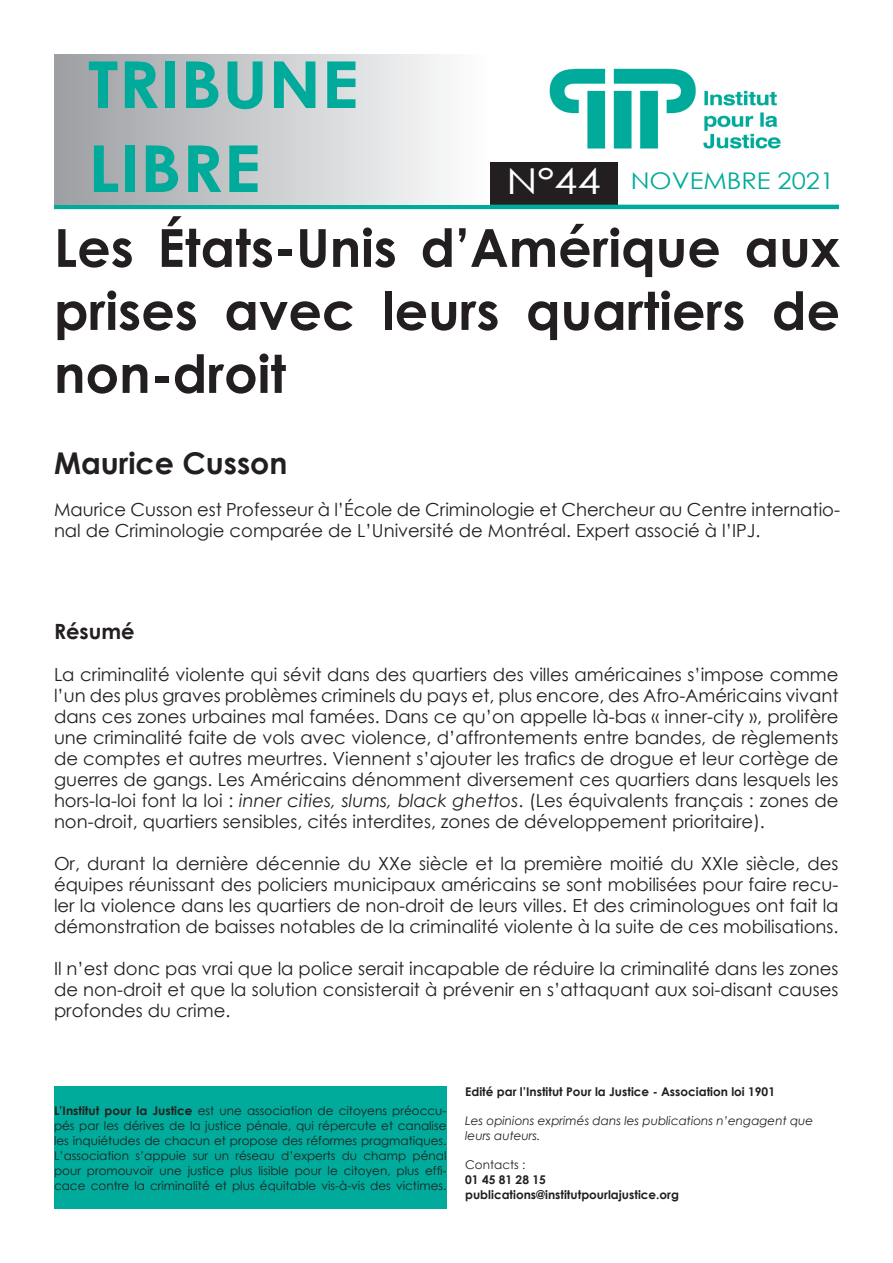
<style>
.page{position:relative;width:893px;height:1263px;background:#fff}
.page>*{position:absolute;margin:0;border:0;box-sizing:border-box;transform-origin:0 0}
.t1{font:700 64.8px/84px "Century Gothic";color:#00ab9b;scale:1.11 1}
.t2{font:700 52.5px/63px "Century Gothic";color:#231f20;text-align:justify}
.t3{font:35.7px "Century Gothic";color:#fff;scale:1.18 1}
.t4{font:700 30px "Century Gothic";color:#231f20}
.t5{font:22.95px "Century Gothic";color:#00ab9b;scale:1.11 1}
.t6{font:700 21px "Century Gothic";color:#231f20}
.t7{font:18px/21px "Century Gothic";color:#231f20;text-align:justify}
.t8{font:12px/15px "Century Gothic";color:#231f20;text-align:justify}
.t9{font:700 12px "Century Gothic";color:#231f20}
.t10{font:italic 12px/15px "Century Gothic";color:#231f20}
.s1{font-style:italic}
.s2{font-weight:700}
</style>
<div class="page">
<img style="left:549px;top:68px;width:232px;height:81px">
<div style="left:490px;top:162px;width:127px;height:43px;background:#231f20"></div>
<hr style="left:54px;top:205px;width:785px;height:4px;background:#00ab9b">
<div style="left:54px;top:1086px;width:392px;height:123px;background:#00ab9b"></div>
<div style="left:54px;top:54px;width:436px;height:151px;background:linear-gradient(to right,#9e9fa3,#feffff)"></div>
<p class="t1" style="left:88px;top:40px;width:245px">TRIBUNE<br>LIBRE</p>
<p class="t3" style="left:506px;top:156px;width:82px">N°44</p>
<p class="t5" style="left:631px;top:164px;width:185px">NOVEMBRE 2021</p>
<p class="t2" style="left:54px;top:214px;width:788px">Les États-Unis d’Amérique aux prises avec leurs quartiers de non-droit</p>
<p class="t4" style="left:54px;top:440px;width:235px">Maurice Cusson</p>
<p class="t7" style="left:54px;top:498px;width:787px">Maurice Cusson est Professeur à l’École de Criminologie et Chercheur au Centre internatio&shy;nal de Criminologie comparée de L’Université de Montréal. Expert associé à l’IPJ.</p>
<p class="t6" style="left:54px;top:615px;width:82px">Résumé</p>
<p class="t7" style="left:54px;top:663px;width:786px">La criminalité violente qui sévit dans des quartiers des villes américaines s’impose comme l’un des plus graves problèmes criminels du pays et, plus encore, des Afro-Américains vivant dans ces zones urbaines mal famées. Dans ce qu’on appelle là-bas « inner-city », prolifère une criminalité faite de vols avec violence, d’affrontements entre bandes, de règlements de comptes et autres meurtres. Viennent s’ajouter les trafics de drogue et leur cortège de guerres de gangs. Les Américains dénomment diversement ces quartiers dans lesquels les hors-la-loi font la loi : <span class="s1">inner cities, slums, black ghettos</span>. (Les équivalents français : zones de non-droit, quartiers sensibles, cités interdites, zones de développement prioritaire).</p>
<p class="t7" style="left:54px;top:852px;width:786px">Or, durant la dernière décennie du XXe siècle et la première moitié du XXIe siècle, des équipes réunissant des policiers municipaux américains se sont mobilisées pour faire recu&shy;ler la violence dans les quartiers de non-droit de leurs villes. Et des criminologues ont fait la démonstration de baisses notables de la criminalité violente à la suite de ces mobilisations.</p>
<p class="t7" style="left:54px;top:957px;width:786px">Il n’est donc pas vrai que la police serait incapable de réduire la criminalité dans les zones de non-droit et que la solution consisterait à prévenir en s’attaquant aux soi-disant causes profondes du crime.</p>
<p class="t8" style="left:54px;top:1103px;width:394px"><span class="s2">L’Institut pour la Justice</span> est une association de citoyens préoccu&shy;pés par les dérives de la justice pénale, qui répercute et canalise les inquiétudes de chacun et propose des réformes pragmatiques.<br>L’association s’appuie sur un réseau d’experts du champ pénal pour promouvoir une justice plus lisible pour le citoyen, plus effi&shy;cace contre la criminalité et plus équitable vis-à-vis des victimes.</p>
<p class="t9" style="left:465px;top:1082px;width:311px">Edité par l’Institut Pour la Justice - Association loi 1901</p>
<p class="t10" style="left:465px;top:1113px;width:350px">Les opinions exprimés dans les publications n’engagent que leurs auteurs.</p>
<p class="t8" style="left:465px;top:1157px;width:62px">Contacts :</p>
<p class="t9" style="left:465px;top:1171px;width:82px">01 45 81 28 15</p>
<p class="t9" style="left:465px;top:1186px;width:215px">publications@institutpourlajustice.org</p>
</div>
